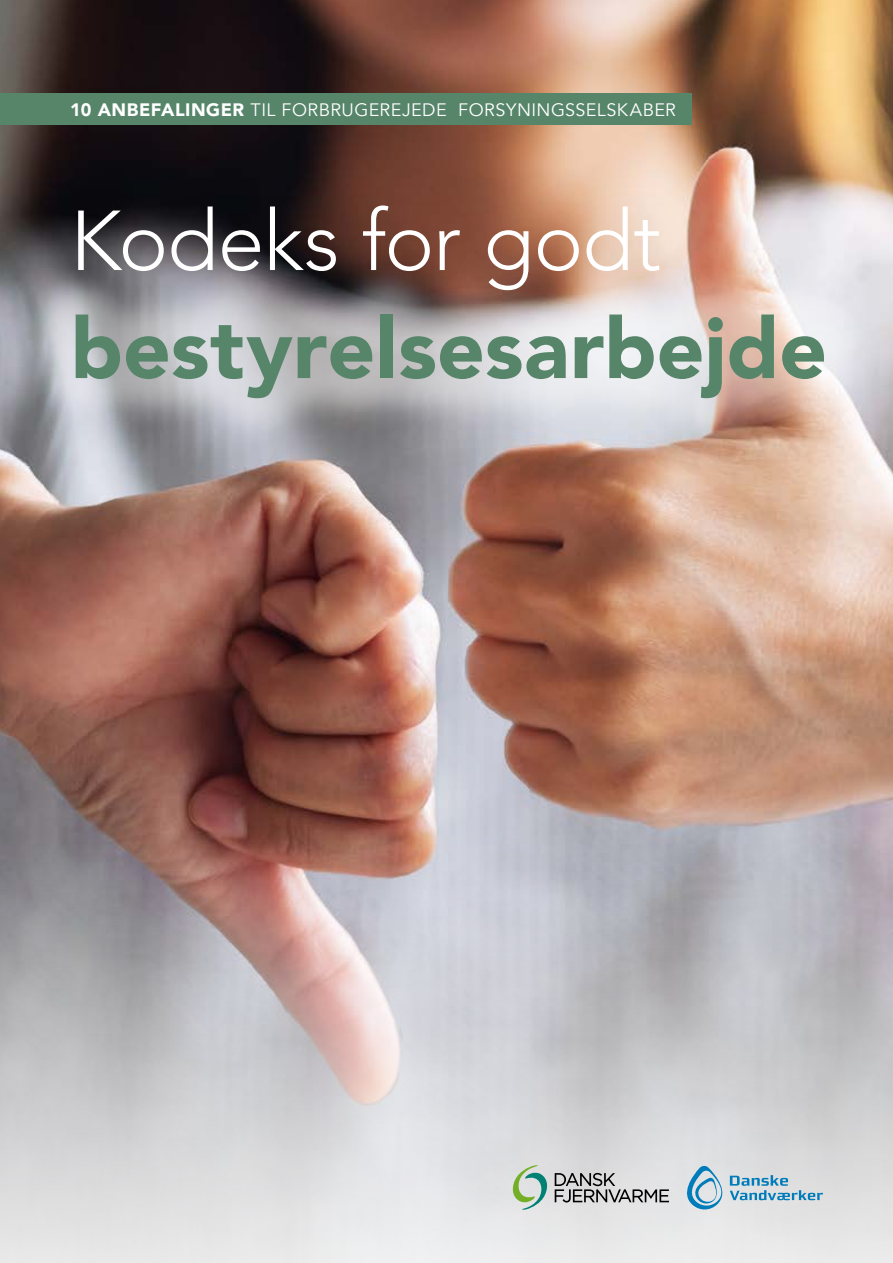
<style>
.page{position:relative;width:893px;height:1263px;background:#fff}
.page>*{position:absolute;margin:0;border:0;box-sizing:border-box;transform-origin:0 0}
.t1{font:900 84px "Avenir";color:#56856a}
.t2{font:300 84px "Avenir";letter-spacing:-.015em;color:#fff}
.t3{font:18px "Avenir";letter-spacing:.025em;color:#fff}
.s1{font-weight:900}
</style>
<div class="page">
<img style="left:0;top:0;width:893px;height:453px">
<img style="left:0;top:453px;width:893px;height:810px">
<div style="left:0;top:94px;width:691px;height:31px;background:#56856a"></div>
<div style="left:23px;top:261px;width:854px;height:190px;background:#fff;opacity:.46"></div>
<div style="left:37px;top:165px;width:659px;height:166px;background:#000;opacity:.13"></div>
<svg style="left:555px;top:1173px;width:114px;height:29px;background:#a9a9aa"></svg>
<svg style="left:513px;top:1165px;width:36px;height:45px;background:#afcbb6"></svg>
<svg style="left:680px;top:1165px;width:143px;height:45px;background:#b7ceda"></svg>
<p class="t3" style="left:70px;top:99px;width:607px"><span class="s1">10 ANBEFALINGER</span> TIL FORBRUGEREJEDE FORSYNINGSSELSKABER</p>
<h1 class="t2" style="left:70px;top:191px;width:593px">Kodeks for godt</h1>
<h1 class="t1" style="left:70px;top:277px;width:759px">bestyrelsesarbejde</h1>
</div>
